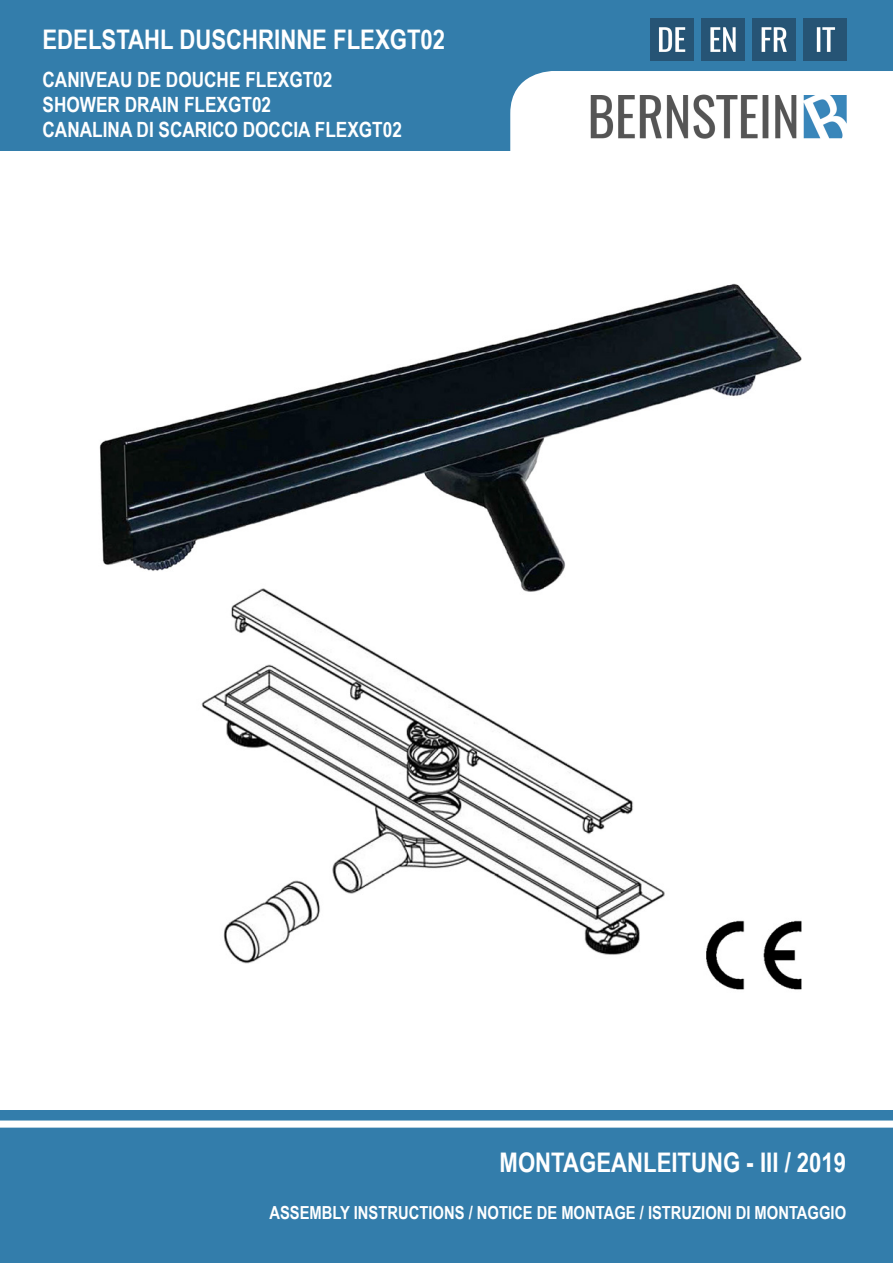
<style>
.page{position:relative;width:893px;height:1263px;background:#fff}
.page>*{position:absolute;margin:0;border:0;box-sizing:border-box;transform-origin:0 0}
.t1{font:700 27px "Arial Narrow";color:#fff}
.t2{font:700 21px/25.2px "Arial Narrow";color:#fff}
.t3{font:700 18px "Arial Narrow";color:#fff}
</style>
<div class="page">
<div style="left:0;top:0;width:893px;height:151px;background:#337dab"></div>
<div style="left:510px;top:71px;width:383px;height:80px;background:#fff"></div>
<div style="left:0;top:1110px;width:893px;height:153px;background:#337dab"></div>
<svg style="left:0;top:1120px;width:893px;height:7px;background:#eff5f8"></svg>
<img style="left:583px;top:87px;width:272px;height:60px">
<img style="left:651px;top:18px;width:42px;height:43px">
<img style="left:702px;top:18px;width:42px;height:43px">
<img style="left:753px;top:18px;width:42px;height:43px">
<img style="left:804px;top:18px;width:42px;height:43px">
<img style="left:99px;top:283px;width:703px;height:707px">
<p class="t1" style="left:43px;top:19px;width:404px">EDELSTAHL DUSCHRINNE FLEXGT02</p>
<p class="t2" style="left:43px;top:66px;width:361px">CANIVEAU DE DOUCHE FLEXGT02<br>SHOWER DRAIN FLEXGT02<br>CANALINA DI SCARICO DOCCIA FLEXGT02</p>
<p class="t1" style="left:500px;top:1142px;width:348px">MONTAGEANLEITUNG - III / 2019</p>
<p class="t3" style="left:269px;top:1198px;width:578px">ASSEMBLY INSTRUCTIONS / NOTICE DE MONTAGE / ISTRUZIONI DI MONTAGGIO</p>
</div>
